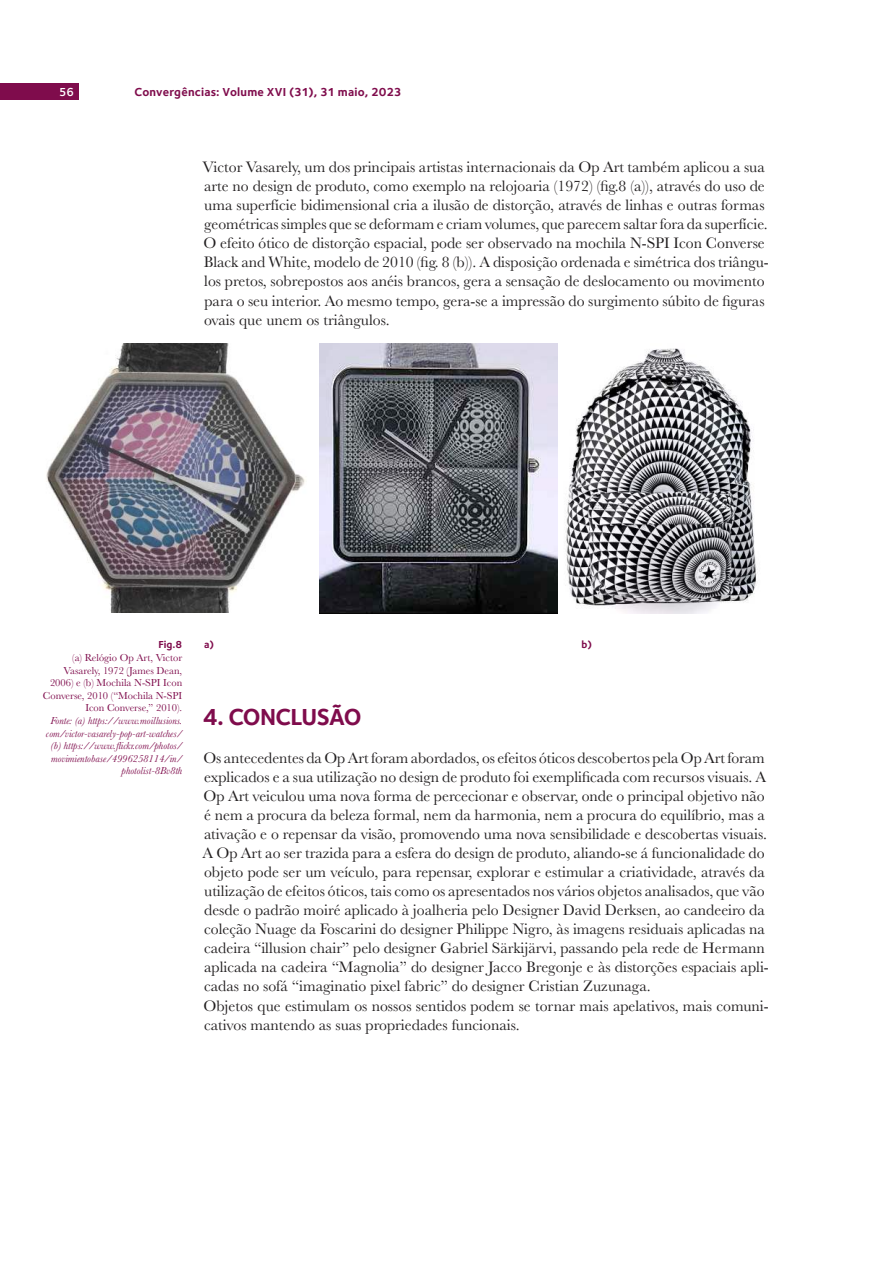
<style>
.page{position:relative;width:893px;height:1263px;background:#fff}
.page>*{position:absolute;margin:0;border:0;box-sizing:border-box;transform-origin:0 0}
.t1{font:700 24px "Foundry Sterling";letter-spacing:-.025em;color:#7f0c4c}
.t2{font:15.75px/19px "Baskerville";color:#221f20}
.t3{font:700 12px "Foundry Sterling";letter-spacing:.015em;color:#7f0c4c}
.t4{font:600 12px "Foundry Sterling";color:#fff}
.t5{font:italic 10.5px/12.6px "Baskerville";color:#7f0c4c;text-align:right}
.t6{font:10.5px/12.6px "Baskerville";color:#7f0c4c;text-align:right}
.t7{font:700 10.5px "Foundry Sterling";color:#7f0c4c}
</style>
<div class="page">
<div style="left:0;top:83px;width:78px;height:17px;background:#7f0c4c"></div>
<img style="left:46px;top:344px;width:259px;height:268px">
<img style="left:319px;top:344px;width:439px;height:269px">
<p class="t4" style="left:59px;top:88px;width:16px">56</p>
<p class="t3" style="left:135px;top:87px;width:269px">Convergências: Volume XVI (31), 31 maio, 2023</p>
<p class="t2" style="left:203px;top:159px;width:568px">Victor Vasarely, um dos principais artistas internacionais da Op Art também aplicou a sua arte no design de produto, como exemplo na relojoaria (1972) (昀椀g.8 (a)), através do uso de uma superfície bidimensional cria a ilusão de distorção, através de linhas e outras formas geométricas simples que se deformam e criam volumes, que parecem saltar fora da superfície.<br>O efeito ótico de distorção espacial, pode ser observado na mochila N-SPI Icon Converse Black and White, modelo de 2010 (昀椀g. 8 (b)). A disposição ordenada e simétrica dos triângu&shy;los pretos, sobrepostos aos anéis brancos, gera a sensação de deslocamento ou movimento para o seu interior. Ao mesmo tempo, gera-se a impressão do surgimento súbito de 昀椀guras ovais que unem os triângulos.</p>
<p class="t7" style="left:158px;top:639px;width:25px">Fig.8</p>
<p class="t6" style="left:43px;top:652px;width:141px">(a) Relógio Op Art, Victor<br>Vasarely, 1972 (James Dean,<br>2006) e (b) Mochila N-SPI Icon<br>Converse, 2010 (“Mochila N-SPI<br>Icon Converse,” 2010).</p>
<p class="t5" style="left:46px;top:715px;width:138px">Fonte: (a) https://www.moillusions. com/victor-vasarely-pop-art-watches/ (b) https://www.昀氀ickr.com/photos/ movimientobase/4996258114/in/ photolist-8Bv8th</p>
<p class="t7" style="left:204px;top:639px;width:11px">a)</p>
<p class="t7" style="left:581px;top:639px;width:12px">b)</p>
<h1 class="t1" style="left:202px;top:703px;width:161px">4. CONCLUSÃO</h1>
<p class="t2" style="left:202px;top:750px;width:568px">Os antecedentes da Op Art foram abordados, os efeitos óticos descobertos pela Op Art foram explicados e a sua utilização no design de produto foi exempli昀椀cada com recursos visuais. A Op Art veiculou uma nova forma de percecionar e observar, onde o principal objetivo não é nem a procura da beleza formal, nem da harmonia, nem a procura do equilíbrio, mas a ativação e o repensar da visão, promovendo uma nova sensibilidade e descobertas visuais.<br>A Op Art ao ser trazida para a esfera do design de produto, aliando-se á funcionalidade do objeto pode ser um veículo, para repensar, explorar e estimular a criatividade, através da utilização de efeitos óticos, tais como os apresentados nos vários objetos analisados, que vão desde o padrão moiré aplicado à joalheria pelo Designer David Derksen, ao candeeiro da coleção Nuage da Foscarini do designer Philippe Nigro, às imagens residuais aplicadas na cadeira “illusion chair” pelo designer Gabriel Särkijärvi, passando pela rede de Hermann aplicada na cadeira “Magnolia” do designer Jacco Bregonje e às distorções espaciais apli&shy;cadas no sofá “imaginatio pixel fabric” do designer Cristian Zuzunaga.<br>Objetos que estimulam os nossos sentidos podem se tornar mais apelativos, mais comuni&shy;cativos mantendo as suas propriedades funcionais.</p>
</div>
